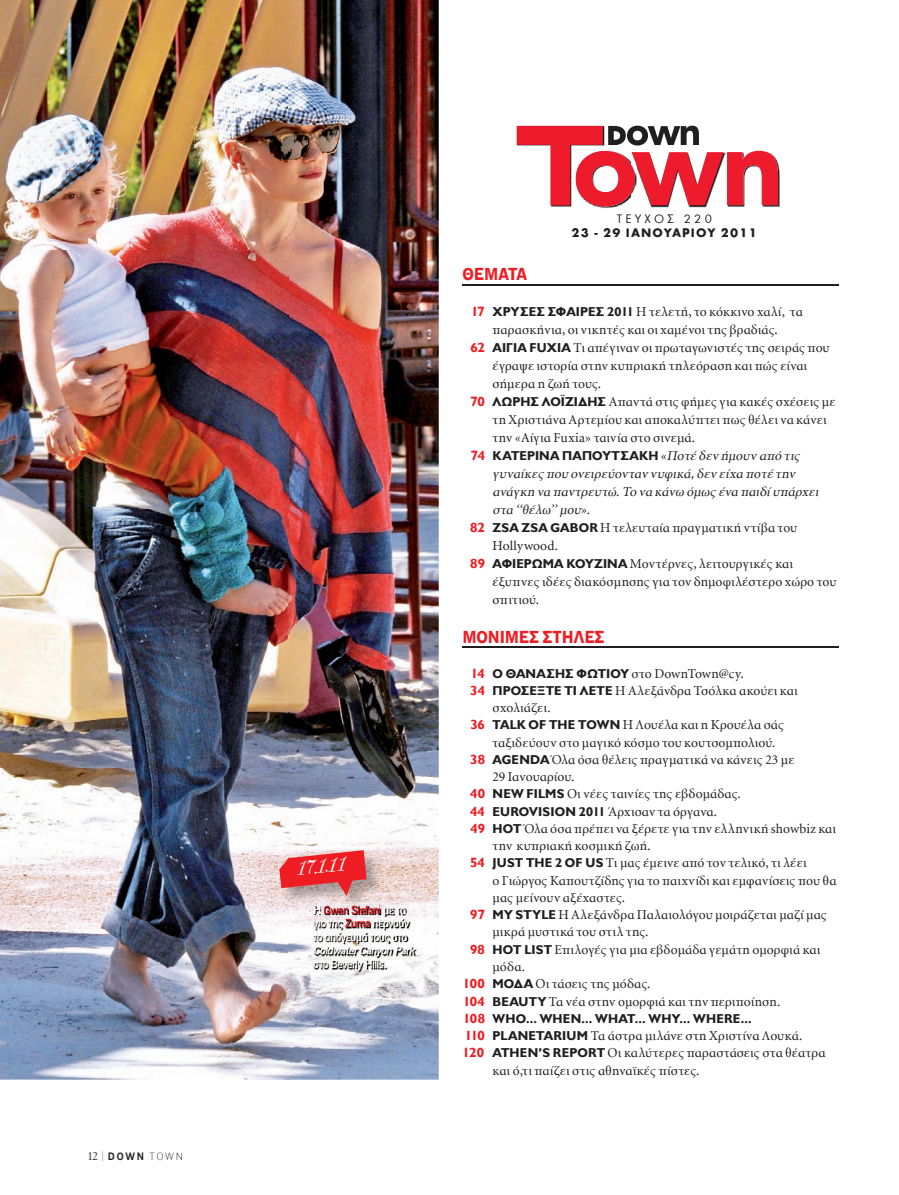
<style>
.page{position:relative;width:899px;height:1195px;background:#fff}
.page>*{position:absolute;margin:0;border:0;box-sizing:border-box;transform-origin:0 0}
.t1{font:18px "PF Bodoni PF Script";color:#fff}
.t2{font:700 16.5px "C Dsans 05";letter-spacing:-.01em;color:#ee1d23}
.t3{font:13.5px "Minion Greek";letter-spacing:.01em;color:#201e20}
.t4{font:italic 13.5px "Minion Greek";letter-spacing:.04em;color:#201e20}
.t5{font:700 12.9px "CF Jeckyl";letter-spacing:.02em;color:#201e20}
.t6{font:700 12.75px "Futura Greek";letter-spacing:.08em;color:#201e20}
.t7{font:12.75px "Futura Greek";letter-spacing:.25em;color:#201e20}
.t8{font:500 11.25px/13.5px "C Dsans 03";letter-spacing:-.035em;color:#fff}
.t9{font:italic 500 11.25px "C Dsans 03";color:#fff}
.t10{font:600 10.2px "C Dsans 04";color:#231f20}
.s1{font-family:"UB Goudies";font-weight:400;font-size:10.5px}
.s2{font-family:"C Dsans 00";font-weight:100;font-style:italic;font-size:12px;color:#808285}
.s3{font-family:"C Dsans 00";font-weight:100}
.s4{color:#ee1d23}
.s5{font-family:"CF Jeckyl";font-weight:700;color:#ee1d23}
.s6{font-family:"CF Jeckyl";font-weight:700;font-size:12.9px}
.s7{font-size:13.5px;color:#ee1d23}
.s8{font-family:"Minion Greek";font-weight:400;font-size:13.5px}
.s9{font-family:"Minion Greek";font-weight:400;font-style:italic;font-size:13.5px}
.s10{font-style:normal}
</style>
<div class="page">
<hr style="left:462px;top:284px;width:377px;height:1px;background:#201e20">
<hr style="left:462px;top:646px;width:377px;height:1px;background:#201e20">
<img style="left:651px;top:163px;width:129px;height:45px">
<img style="left:598px;top:206px;width:20px;height:2px">
<svg style="left:517px;top:126px;width:261px;height:80px"></svg>
<img style="left:0;top:0;width:288px;height:1079px">
<img style="left:288px;top:0;width:151px;height:923px">
<img style="left:288px;top:923px;width:50px;height:156px">
<img style="left:389px;top:932px;width:50px;height:147px">
<img style="left:338px;top:985px;width:51px;height:94px">
<img style="left:312px;top:902px;width:121px;height:83px">
<img style="left:324px;top:911px;width:56px;height:2px">
<img style="left:380px;top:907px;width:25px;height:8px">
<img style="left:278px;top:849px;width:106px;height:62px">
<img style="left:312px;top:902px;width:72px;height:9px">
<svg style="left:314px;top:905px;width:7px;height:8px"></svg>
<img style="left:324px;top:905px;width:41px;height:6px">
<svg style="left:380px;top:907px;width:5px;height:4px"></svg>
<svg style="left:279px;top:850px;width:87px;height:45px;background:#e25457"></svg>
<p class="t10" style="left:87px;top:1151px;width:97px"><span class="s1">12</span> <span class="s2">/</span>DOWN <span class="s3">TOWN</span></p>
<h1 class="t1" style="left:296px;top:857px;width:51px;rotate:-6deg">17.1.11</h1>
<p class="t8" style="left:313px;top:903px;width:97px">H <span class="s4">Gwen Stefani</span> με το γιο της <span class="s4">Zuma</span> περνούν το απόγευμά τους στο</p>
<p class="t9" style="left:313px;top:945px;width:104px">ColdwaterCanyon Park</p>
<p class="t8" style="left:313px;top:957px;width:75px">στο Beverly Hills.</p>
<p class="t7" style="left:617px;top:214px;width:97px">ΤΕΥΧΟΣ 220</p>
<p class="t6" style="left:571px;top:228px;width:187px">23 - 29 ΙΑΝΟΥΑΡΙΟΥ 2011</p>
<p class="t2" style="left:462px;top:268px;width:66px">ΘEΜΑΤΑ</p>
<p class="t3" style="left:471px;top:305px;width:333px"><span class="s5">17</span> <span class="s6">ΧΡΥΣΕΣ ΣΦΑΙΡΕΣ 2011</span> Η τελετή, το κόκκινο χαλί, τα</p>
<p class="t3" style="left:492px;top:323px;width:287px">παρασκήνια, οι νικητές και οι χαμένοι της βραδιάς.</p>
<p class="t3" style="left:470px;top:341px;width:360px"><span class="s5">62</span> <span class="s6">ΑΙΓΙΑ FUXIA</span> Τι απέγιναν οι πρωταγωνιστές της σειράς που</p>
<p class="t3" style="left:492px;top:359px;width:316px">έγραψε ιστορία στην κυπριακή τηλεόραση και πώς είναι</p>
<p class="t3" style="left:492px;top:377px;width:110px">σήμερα η ζωή τους.</p>
<p class="t3" style="left:470px;top:395px;width:366px"><span class="s5">70</span> <span class="s6">ΛΩΡΗΣ ΛΟΪΖΙΔΗΣ</span> Απαντά στις φήμες για κακές σχέσεις με</p>
<p class="t3" style="left:492px;top:413px;width:336px">τη Χριστιάνα Αρτεμίου και αποκαλύπτει πως θέλει να κάνει</p>
<p class="t3" style="left:492px;top:431px;width:204px">την «Αίγια Fuxia» ταινία στο σινεμά.</p>
<p class="t5" style="left:471px;top:448px;width:333px"><span class="s7">74</span> ΚΑΤΕΡΙΝΑ ΠΑΠΟΥΤΣΑΚΗ <span class="s8">«</span><span class="s9">Ποτέδενήμουναπότις</span></p>
<p class="t4" style="left:492px;top:467px;width:306px">γυναίκες που ονειρεύονταν νυφικά,δεν είχα ποτέ την</p>
<p class="t4" style="left:492px;top:485px;width:330px">ανάγκη να παντρευτώ.Το να κάνω όμως ένα παιδί υπάρχει</p>
<p class="t4" style="left:492px;top:503px;width:99px">στα ‘‘θέλω’’μου<span class="s10">».</span></p>
<p class="t3" style="left:470px;top:521px;width:328px"><span class="s5">82</span> <span class="s6">ZSA ZSA GABOR</span> Η τελευταία πραγματική ντίβα του</p>
<p class="t3" style="left:492px;top:539px;width:67px">Hollywood.</p>
<p class="t3" style="left:470px;top:557px;width:324px"><span class="s5">89</span> <span class="s6">ΑΦΙΕΡΩΜΑ ΚΟΥΖΙΝΑ</span> Μοντέρνες, λειτουργικές και</p>
<p class="t3" style="left:492px;top:575px;width:345px">έξυπνες ιδέες διακόσμησης για τον δημοφιλέστερο χώρο του</p>
<p class="t3" style="left:492px;top:593px;width:48px">σπιτιού.</p>
<p class="t2" style="left:462px;top:630px;width:143px">ΜΟΝΙΜΕΣ ΣΤΗΛΕΣ</p>
<p class="t3" style="left:471px;top:667px;width:274px"><span class="s5">14</span> <span class="s6">Ο ΘΑΝΑΣΗΣ ΦΩΤΙΟΥ</span> στο DownTown@cy.</p>
<p class="t3" style="left:470px;top:684px;width:329px"><span class="s5">34</span> <span class="s6">ΠΡΟΣΕΞΤΕ ΤΙ ΛΕΤΕ</span> Η Αλεξάνδρα Τσόλκα ακούει και</p>
<p class="t3" style="left:492px;top:701px;width:60px">σχολιάζει.</p>
<p class="t3" style="left:470px;top:719px;width:315px"><span class="s5">36</span> <span class="s6">TALK OF THE TOWN</span> Η Λουέλα και η Κρουέλα σάς</p>
<p class="t3" style="left:492px;top:736px;width:284px">ταξιδεύουν στο μαγικό κόσμο του κουτσομπολιού.</p>
<p class="t3" style="left:470px;top:753px;width:326px"><span class="s5">38</span> <span class="s6">AGENDA</span> Όλα όσα θέλεις πραγματικά να κάνεις 23 με</p>
<p class="t3" style="left:492px;top:770px;width:83px">29 Ιανουαρίου.</p>
<p class="t3" style="left:470px;top:788px;width:272px"><span class="s5">40</span> <span class="s6">NEW FILMS</span> Οι νέες ταινίες της εβδομάδας.</p>
<p class="t3" style="left:470px;top:805px;width:249px"><span class="s5">44</span> <span class="s6">ΕUROVISION 2011</span> Άρχισαν τα όργανα.</p>
<p class="t3" style="left:470px;top:822px;width:367px"><span class="s5">49</span> <span class="s6">HOT</span> Όλα όσα πρέπει να ξέρετε για την ελληνική showbiz και</p>
<p class="t3" style="left:492px;top:839px;width:160px">την κυπριακή κοσμική ζωή.</p>
<p class="t3" style="left:470px;top:857px;width:338px"><span class="s5">54</span> <span class="s6">JUST THE 2 OF US</span> Τι μας έμεινε από τον τελικό, τι λέει</p>
<p class="t3" style="left:492px;top:874px;width:345px">ο Γιώργος Καπουτζίδης για το παιχνίδι και εμφανίσεις που θα</p>
<p class="t3" style="left:492px;top:891px;width:134px">μας μείνουν αξέχαστες.</p>
<p class="t3" style="left:470px;top:908px;width:358px"><span class="s5">97</span> <span class="s6">ΜΥ STYLE</span> Η Αλεξάνδρα Παλαιολόγου μοιράζεται μαζί μας</p>
<p class="t3" style="left:492px;top:926px;width:157px">μικρά μυστικά του στιλ της.</p>
<p class="t3" style="left:470px;top:943px;width:352px"><span class="s5">98</span> <span class="s6">HOT LIST</span> Επιλογές για μια εβδομάδα γεμάτη ομορφιά και</p>
<p class="t3" style="left:492px;top:960px;width:34px">μόδα.</p>
<p class="t3" style="left:463px;top:977px;width:189px"><span class="s5">100</span> <span class="s6">ΜΟΔΑ</span> Οι τάσεις της μόδας.</p>
<p class="t3" style="left:463px;top:995px;width:319px"><span class="s5">104</span> <span class="s6">BEAUTY</span> Τα νέα στην ομορφιά και την περιποίηση.</p>
<p class="t5" style="left:463px;top:1010px;width:290px"><span class="s7">108</span> WHO... WHEN... WHAT... WHY... WHERE...</p>
<p class="t3" style="left:465px;top:1029px;width:339px"><span class="s5">110</span> <span class="s6">PLANETARIUM</span> Τα άστρα μιλάνε στη Χριστίνα Λουκά.</p>
<p class="t3" style="left:462px;top:1046px;width:364px"><span class="s5">120</span> <span class="s6">ATHEN’S REPORT</span> Οι καλύτερες παραστάσεις στα θέατρα</p>
<p class="t3" style="left:492px;top:1064px;width:208px">και ό,τι παίζει στις αθηναϊκές πίστες.</p>
</div>
